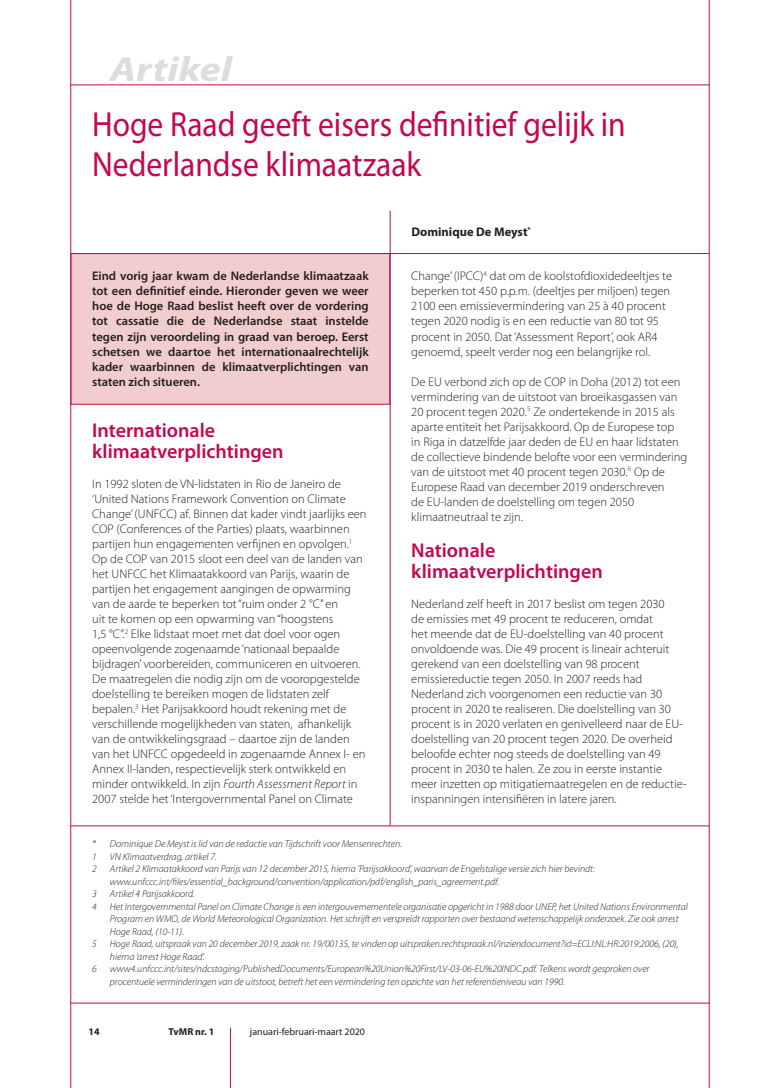
<style>
.page{position:relative;width:780px;height:1088px;background:#fff}
.page>*{position:absolute;margin:0;border:0;box-sizing:border-box;transform-origin:0 0}
.t1{font:35px/40px "Myriad Pro";color:#c50750;scale:.9 1}
.t2{font:italic 700 35px "Myriad Pro";color:#dcdddf;scale:1.2 1}
.t3{font:600 20px/21.2px "Myriad Pro";color:#c50750}
.t4{font:300 12.5px/15px "Myriad Pro";color:#231f20}
.t5{font:600 12.5px/15px "Myriad Pro";color:#231f20;text-align:justify}
.t6{font:700 12.5px "Myriad Pro";color:#231f20}
.t7{font:italic 300 10px/12.5px "Myriad Pro";color:#231f20}
.t8{font:10px "Myriad Pro";color:#231f20}
.t9{font:700 10px "Myriad Pro";color:#231f20}
.s1{font-style:italic}
</style>
<div class="page">
<hr style="left:70px;top:0;width:1px;height:1088px;background:#c50750">
<hr style="left:709px;top:0;width:1px;height:1088px;background:#c50750">
<hr style="left:71px;top:85px;width:638px;height:1px;background:#c50750">
<hr style="left:71px;top:1003px;width:638px;height:1px;background:#c50750">
<hr style="left:230px;top:1028px;width:1px;height:60px;background:#c50750">
<div style="left:71px;top:253px;width:319px;height:151px;background:#f2cdcd"></div>
<hr style="left:390px;top:211px;width:1px;height:615px;background:#c50750">
<hr style="left:71px;top:253px;width:638px;height:1px;background:#c50750">
<hr style="left:71px;top:826px;width:638px;height:1px;background:#c50750">
<h1 class="t2" style="left:110px;top:46px;width:103px">Artikel</h1>
<h1 class="t1" style="left:92px;top:104px;width:594px">Hoge Raad geeft eisers definitief gelijk in<br>Nederlandse klimaatzaak</h1>
<p class="t5" style="left:92px;top:268px;width:278px">Eind vorig jaar kwam de Nederlandse klimaatzaak tot een definitief einde. Hieronder geven we weer hoe de Hoge Raad beslist heeft over de vordering tot cassatie die de Nederlandse staat instelde tegen zijn veroordeling in graad van beroep. Eerst schetsen we daartoe het internationaalrechtelijk kader waarbinnen de klimaatverplichtingen van staten zich situeren.</p>
<h2 class="t3" style="left:92px;top:419px;width:193px">Internationale klimaatverplichtingen</h2>
<p class="t4" style="left:92px;top:476px;width:276px">In 1992 sloten de VN-lidstaten in Rio de Janeiro de ‘United Nations Framework Convention on Climate Change’ (UNFCC) af. Binnen dat kader vindt jaarlijks een COP (Conferences of the Parties) plaats, waarbinnen partijen hun engagementen verfijnen en opvolgen.<sup>1<br></sup>Op de COP van 2015 sloot een deel van de landen van het UNFCC het Klimaatakkoord van Parijs, waarin de partijen het engagement aangingen de opwarming van de aarde te beperken tot “ruim onder 2 °C” en<br>uit te komen op een opwarming van “hoogstens<br>1,5 °C”.<sup>2</sup> Elke lidstaat moet met dat doel voor ogen opeenvolgende zogenaamde ‘nationaal bepaalde bijdragen’ voorbereiden, communiceren en uitvoeren.<br>De maatregelen die nodig zijn om de vooropgestelde doelstelling te bereiken mogen de lidstaten zelf bepalen.<sup>3</sup> Het Parijsakkoord houdt rekening met de verschillende mogelijkheden van staten, afhankelijk van de ontwikkelingsgraad – daartoe zijn de landen van het UNFCC opgedeeld in zogenaamde Annex I- en Annex II-landen, respectievelijk sterk ontwikkeld en minder ontwikkeld. In zijn <span class="s1">Fourth Assessment Report</span> in 2007 stelde het ‘Intergovernmental Panel on Climate</p>
<p class="t6" style="left:411px;top:224px;width:121px">Dominique De Meyst<sup>*</sup></p>
<p class="t4" style="left:411px;top:269px;width:262px">Change’ (IPCC)<sup>4</sup> dat om de koolstofdioxidedeeltjes te beperken tot 450 p.p.m. (deeltjes per miljoen) tegen 2100 een emissievermindering van 25 à 40 procent tegen 2020 nodig is en een reductie van 80 tot 95 procent in 2050. Dat ‘Assessment Report’, ook AR4 genoemd, speelt verder nog een belangrijke rol.</p>
<p class="t4" style="left:411px;top:374px;width:278px">De EU verbond zich op de COP in Doha (2012) tot een vermindering van de uitstoot van broeikasgassen van 20 procent tegen 2020.<sup>5</sup> Ze ondertekende in 2015 als aparte entiteit het Parijsakkoord. Op de Europese top<br>in Riga in datzelfde jaar deden de EU en haar lidstaten de collectieve bindende belofte voor een vermindering van de uitstoot met 40 procent tegen 2030.<sup>6</sup> Op de Europese Raad van december 2019 onderschreven<br>de EU-landen de doelstelling om tegen 2050 klimaatneutraal te zijn.</p>
<h2 class="t3" style="left:411px;top:539px;width:193px">Nationale klimaatverplichtingen</h2>
<p class="t4" style="left:411px;top:596px;width:277px">Nederland zelf heeft in 2017 beslist om tegen 2030<br>de emissies met 49 procent te reduceren, omdat<br>het meende dat de EU-doelstelling van 40 procent onvoldoende was. Die 49 procent is lineair achteruit gerekend van een doelstelling van 98 procent emissiereductie tegen 2050. In 2007 reeds had Nederland zich voorgenomen een reductie van 30 procent in 2020 te realiseren. Die doelstelling van 30 procent is in 2020 verlaten en genivelleerd naar de EU&shy;doelstelling van 20 procent tegen 2020. De overheid beloofde echter nog steeds de doelstelling van 49 procent in 2030 te halen. Ze zou in eerste instantie meer inzetten op mitigatiemaatregelen en de reductie&shy;inspanningen intensifiëren in latere jaren.</p>
<p class="t7" style="left:92px;top:838px;width:311px">* Dominique De Meyst is lid van de redactie van Tijdschrift voor Mensenrechten.<br>1</p>
<p class="t7" style="left:110px;top:850px;width:108px">VN Klimaatverdrag, artikel 7.</p>
<p class="t7" style="left:92px;top:863px;width:6px">2</p>
<p class="t7" style="left:110px;top:863px;width:486px">Artikel 2 Klimaatakkoord van Parijs van 12 december 2015, hierna ‘Parijsakkoord’, waarvan de Engelstalige versie zich hier bevindt: www.unfccc.int/files/essential_background/convention/application/pdf/english_paris_agreement.pdf.</p>
<p class="t7" style="left:92px;top:888px;width:6px">3</p>
<p class="t7" style="left:110px;top:888px;width:86px">Artikel 4 Parijsakkoord.</p>
<p class="t7" style="left:92px;top:900px;width:6px">4</p>
<p class="t7" style="left:110px;top:900px;width:579px">Het Intergovernmental Panel on Climate Change is een intergouvernementele organisatie opgericht in 1988 door UNEP, het United Nations Environmental<br>Program en WMO, de World Meteorological Organization. Het schrijft en verspreidt rapporten over bestaand wetenschappelijk onderzoek. Zie ook arrest<br>Hoge Raad, (10-11).</p>
<p class="t7" style="left:92px;top:938px;width:6px">5</p>
<p class="t7" style="left:110px;top:938px;width:570px">Hoge Raad, uitspraak van 20 december 2019, zaak nr. 19/00135, te vinden op uitspraken.rechtspraak.nl/inziendocument?id=ECLI:NL:HR:2019:2006, (20), hierna ‘arrest Hoge Raad’.</p>
<p class="t7" style="left:92px;top:963px;width:6px">6</p>
<p class="t7" style="left:110px;top:963px;width:541px">www4.unfccc.int/sites/ndcstaging/PublishedDocuments/European%20Union%20First/LV-03-06-EU%20INDC.pdf. Telkens wordt gesproken over procentuele verminderingen van de uitstoot, betreft het een vermindering ten opzichte van het referentieniveau van 1990.</p>
<p class="t9" style="left:89px;top:1025px;width:13px">14</p>
<p class="t9" style="left:169px;top:1025px;width:47px">TvMR nr. 1</p>
<p class="t8" style="left:250px;top:1026px;width:117px">januari-februari-maart 2020</p>
</div>
